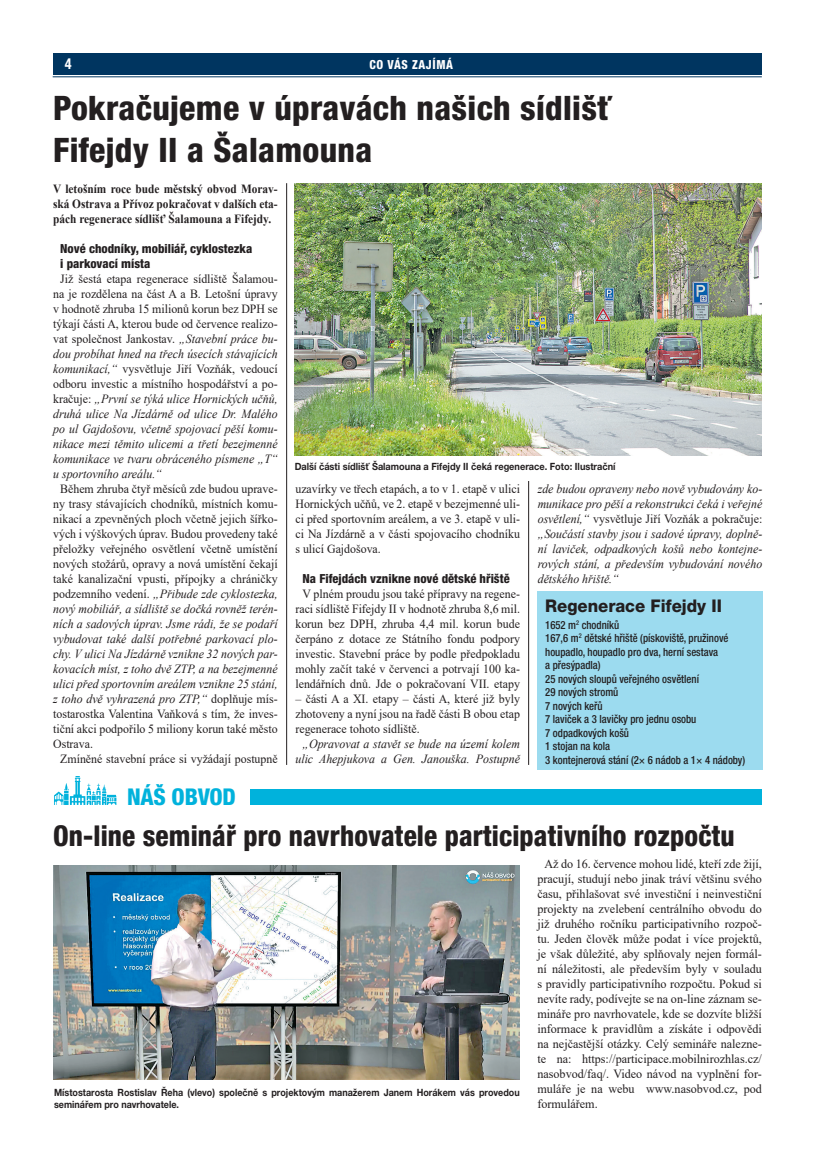
<style>
.page{position:relative;width:815px;height:1170px;background:#fff}
.page>*{position:absolute;margin:0;border:0;box-sizing:border-box;transform-origin:0 0}
.t1{font:800 condensed 33.75px/42.5px "Helvetica Neue LT Pro";letter-spacing:.01em;color:#231f20}
.t2{font:800 condensed 28.75px "Helvetica Neue LT Pro";letter-spacing:.005em;color:#231f20;scale:.95 1}
.t3{font:800 condensed 23.12px "Helvetica Neue LT Pro";letter-spacing:-.01em;color:#00b2dc}
.t4{font:800 17.5px "Helvetica Neue LT Pro";color:#231f20;scale:.95 1}
.t5{font:700 condensed 15px "Helvetica Neue LT Pro";color:#fff;scale:.95 1}
.t6{font:italic 12.5px/15px "Times New Roman";color:#231f20;text-align:justify;scale:.95 1}
.t7{font:12.5px/15px "Times New Roman";color:#231f20;text-align:justify;scale:.95 1}
.t8{font:12.5px/15px "Times New Roman";color:#231f20;text-align:justify}
.t9{font:700 12.5px/15px "Times New Roman";color:#231f20;text-align:justify;scale:.91 1}
.t10{font:800 condensed 12.5px/15px "Helvetica Neue LT Pro";color:#231f20}
.t11{font:800 condensed 12.5px "Helvetica Neue LT Pro";letter-spacing:.05em;color:#fff;scale:.95 1}
.t12{font:500 condensed 11.25px/13.5px "Helvetica Neue LT Pro";color:#231f20;scale:.95 1}
.t13{font:700 10px/12px "Helvetica Neue LT Pro";color:#231f20;scale:.9 1}
.t14{font:700 10px "Helvetica Neue LT Pro";color:#231f20;scale:.92 1}
.s1{font-style:normal}
</style>
<div class="page">
<div style="left:53px;top:53px;width:709px;height:21px;background:#003560"></div>
<hr style="left:53px;top:76px;width:709px;height:1px;background:#003560">
<hr style="left:286px;top:183px;width:1px;height:581px;background:#231f20">
<hr style="left:528px;top:481px;width:1px;height:283px;background:#231f20">
<img style="left:295px;top:183px;width:467px;height:272px">
<div style="left:251px;top:789px;width:511px;height:16px;background:#00b2dc"></div>
<svg style="left:54px;top:776px;width:62px;height:29px"></svg>
<div style="left:538px;top:591px;width:225px;height:179px;background:#9cdbef"></div>
<img style="left:53px;top:865px;width:467px;height:214px">
<p class="t5" style="left:65px;top:55px;width:9px">4</p>
<p class="t11" style="left:370px;top:57px;width:89px">CO VÁS ZAJÍMÁ</p>
<h1 class="t1" style="left:53px;top:86px;width:560px">Pokračujeme v úpravách našich sídlišť<br>Fifejdy II a Šalamouna</h1>
<p class="t9" style="left:53px;top:180px;width:248px">V letošním roce bude městský obvod Morav&shy;ská Ostrava a Přívoz pokračovat v dalších eta&shy;pách regenerace sídlišť Šalamouna a Fifejdy.</p>
<p class="t10" style="left:60px;top:240px;width:194px">Nové chodníky, mobiliář, cyklostezka i parkovací místa</p>
<p class="t6" style="left:53px;top:270px;width:238px;text-indent:7px"><span class="s1">Již šestá etapa regenerace sídliště Šalamou&shy;na je rozdělena na část A a B. Letošní úpravy v hodnotě zhruba 15 milionů korun bez DPH se týkají části A, kterou bude od července realizo&shy;vat společnost Jankostav.</span> „Stavební práce bu&shy;dou probíhat hned na třech úsecích stávajících komunikací,“ <span class="s1">vysvětluje Jiří Vozňák, vedoucí odboru investic a místního hospodářství a po&shy;kračuje:</span> „První se týká ulice Hornických učňů, druhá ulice Na Jízdárně od ulice Dr. Malého po ul Gajdošovu, včetně spojovací pěší komu&shy;nikace mezi těmito ulicemi a třetí bezejmenné komunikace ve tvaru obráceného písmene „T“ u sportovního areálu.“</p>
<p class="t7" style="left:60px;top:480px;width:230px">Během zhruba čtyř měsíců zde budou uprave-</p>
<p class="t7" style="left:53px;top:495px;width:238px">ny trasy stávajících chodníků, místních komu-</p>
<p class="t7" style="left:53px;top:510px;width:238px">nikací a zpevněných ploch včetně jejich šířko-</p>
<p class="t7" style="left:53px;top:525px;width:238px">vých i výškových úprav. Budou provedeny také</p>
<p class="t7" style="left:53px;top:540px;width:238px">přeložky veřejného osvětlení včetně umístění</p>
<p class="t7" style="left:53px;top:555px;width:238px">nových stožárů, opravy a nová umístění čekají</p>
<p class="t7" style="left:53px;top:570px;width:238px">také kanalizační vpusti, přípojky a chráničky</p>
<p class="t6" style="left:53px;top:585px;width:238px"><span class="s1">podzemního vedení.</span> „Přibude zde cyklostezka,</p>
<p class="t6" style="left:53px;top:600px;width:238px">nový mobiliář, a sídliště se dočká rovněž terén-</p>
<p class="t6" style="left:53px;top:615px;width:238px">ních a sadových úprav. Jsme rádi, že se podaří</p>
<p class="t6" style="left:53px;top:630px;width:238px">vybudovat také další potřebné parkovací plo-</p>
<p class="t6" style="left:53px;top:645px;width:238px">chy. V ulici Na Jízdárně vznikne 32 nových par-</p>
<p class="t6" style="left:53px;top:660px;width:238px">kovacích míst, z toho dvě ZTP, a na bezejmenné</p>
<p class="t6" style="left:53px;top:675px;width:238px">ulici před sportovním areálem vznikne 25 stání,</p>
<p class="t6" style="left:53px;top:690px;width:238px">z toho dvě vyhrazená pro ZTP,“ <span class="s1">doplňuje mís-</span></p>
<p class="t7" style="left:53px;top:705px;width:238px">tostarostka Valentina Vaňková s tím, že inves-</p>
<p class="t7" style="left:53px;top:720px;width:238px">tiční akci podpořilo 5 miliony korun také město</p>
<p class="t7" style="left:53px;top:735px;width:44px">Ostrava.</p>
<p class="t7" style="left:60px;top:750px;width:230px">Zmíněné stavební práce si vyžádají postupně</p>
<p class="t14" style="left:295px;top:460px;width:350px">Další části sídlišť Šalamouna a Fifejdy II čeká regenerace. Foto: Ilustrační</p>
<p class="t6" style="left:538px;top:480px;width:238px">zde budou opraveny nebo nově vybudovány ko&shy;munikace pro pěší a rekonstrukci čeká i veřejné osvětlení,“ <span class="s1">vysvětluje Jiří Vozňák a pokračuje: </span>„Součástí stavby jsou i sadové úpravy, doplně&shy;ní laviček, odpadkových košů nebo kontejne&shy;rových stání, a především vybudování nového dětského hřiště.“</p>
<p class="t7" style="left:295px;top:480px;width:238px">uzavírky ve třech etapách, a to v 1. etapě v ulici Hornických učňů, ve 2. etapě v bezejmenné uli&shy;ci před sportovním areálem, a ve 3. etapě v uli&shy;ci Na Jízdárně a v části spojovacího chodníku s ulicí Gajdošova.</p>
<p class="t10" style="left:303px;top:570px;width:209px">Na Fifejdách vznikne nové dětské hřiště</p>
<p class="t7" style="left:295px;top:585px;width:238px;text-align:center">V plném proudu jsou také přípravy na regene&shy;raci sídliště Fifejdy II v hodnotě zhruba 8,6 mil. korun bez DPH, zhruba 4,4 mil. korun bude čerpáno z dotace ze Státního fondu podpory investic. Stavební práce by podle předpokladu mohly začít také v červenci a potrvají 100 ka&shy;lendářních dnů. Jde o pokračovaní VII. etapy</p>
<p class="t7" style="left:295px;top:690px;width:238px">– části A a XI. etapy – části A, které již byly zhotoveny a nyní jsou na řadě části B obou etap regenerace tohoto sídliště.</p>
<p class="t6" style="left:295px;top:735px;width:238px;text-align:center">„Opravovat a stavět se bude na území kolem ulic Ahepjukova a Gen. Janouška. Postupně</p>
<h3 class="t4" style="left:545px;top:595px;width:188px">Regenerace Fifejdy II</h3>
<p class="t12" style="left:545px;top:617px;width:212px">1652 m<sup>2</sup> chodníků<br>167,6 m<sup>2</sup> dětské hřiště (pískoviště, pružinové houpadlo, houpadlo pro dva, herní sestava<br>a přesýpadla)<br>25 nových sloupů veřejného osvětlení<br>29 nových stromů<br>7 nových keřů<br>7 laviček a 3 lavičky pro jednu osobu<br>7 odpadkových košů<br>1 stojan na kola<br>3 kontejnerová stání (2× 6 nádob a 1× 4 nádoby)</p>
<h3 class="t3" style="left:127px;top:782px;width:110px">NÁŠ OBVOD</h3>
<h2 class="t2" style="left:53px;top:818px;width:719px">On-line seminář pro navrhovatele participativního rozpočtu</h2>
<p class="t8" style="left:537px;top:855px;width:226px;text-indent:7px">Až do 16. července mohou lidé, kteří zde žijí, pracují, studují nebo jinak tráví většinu svého času, přihlašovat své investiční i neinvestiční projekty na zvelebení centrálního obvodu do již druhého ročníku participativního rozpoč&shy;tu. Jeden člověk může podat i více projektů, je však důležité, aby splňovaly nejen formál&shy;ní náležitosti, ale především byly v souladu s pravidly participativního rozpočtu. Pokud si nevíte rady, podívejte se na on-line záznam se&shy;mináře pro navrhovatele, kde se dozvíte bližší informace k pravidlům a získáte i odpovědi na nejčastější otázky. Celý semináře nalezne&shy;te na: https://participace.mobilnirozhlas.cz/ nasobvod/faq/. Video návod na vyplnění for&shy;muláře je na webu www.nasobvod.cz, pod formulářem.</p>
<p class="t13" style="left:54px;top:1086px;width:519px">Místostarosta Rostislav Řeha (vlevo) společně s projektovým manažerem Janem Horákem vás provedou seminářem pro navrhovatele.</p>
</div>
